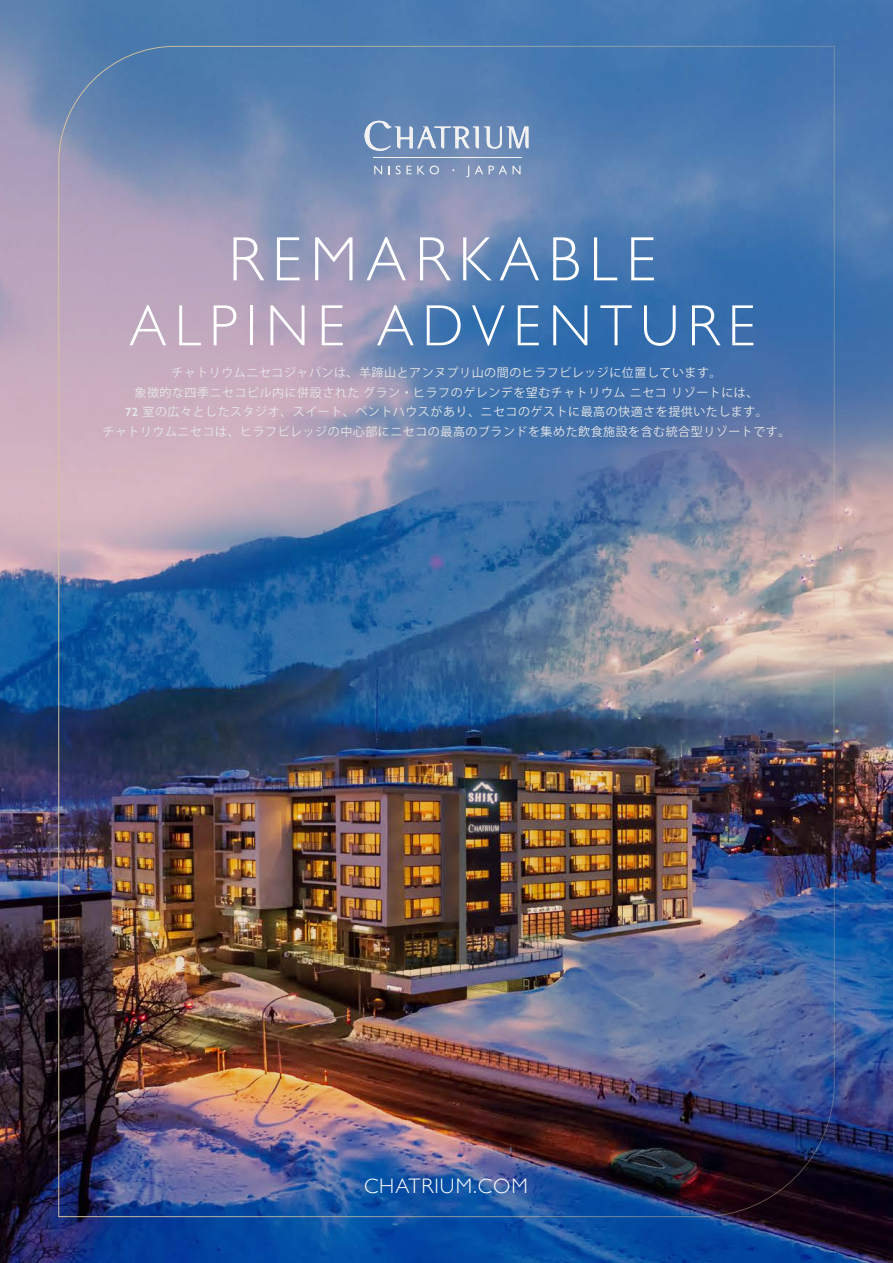
<style>
.page{position:relative;width:893px;height:1263px;background:#fff}
.page>*{position:absolute;margin:0;border:0;box-sizing:border-box;transform-origin:0 0}
.t1{font:300 63px "Gill Sans";letter-spacing:.155em;color:#fff;scale:.95 1}
.t2{font:300 58.5px "Gill Sans";letter-spacing:.155em;color:#fff;scale:.95 1}
.t3{font:300 21px "Gill Sans";letter-spacing:.05em;color:#fff}
.t4{font:12px/19.5px "Koz Go Pr 6 N";letter-spacing:.045em;color:#e6e7e8;text-align:center}
.s1{font-family:"Gill Sans";font-weight:600}
</style>
<div class="page">
<img style="left:0;top:0;width:893px;height:1263px">
<img style="left:58px;top:45px;width:777px;height:1172px">
<h1 class="t1" style="left:229px;top:210px;width:451px">REMARKABLE</h1>
<h2 class="t2" style="left:129px;top:280px;width:660px">ALPINE ADVENTURE</h2>
<p class="t4" style="left:103px;top:363px;width:689px">チャトリウムニセコジャパンは、羊蹄山とアンヌプリ山の間のヒラフビレッジに位置しています。<br>象徴的な四季ニセコビル内に併設された グラン・ヒラフのゲレンデを望むチャトリウムニセコリゾートには、<br><span class="s1">72</span> 室の広々としたスタジオ、スイート、ペントハウスがあり、ニセコのゲストに最高の快適さを提供いたします。<br>チャトリウムニセコは、ヒラフビレッジの中心部にニセコの最高のブランドを集めた飲食施設を含む統合型リゾートです。</p>
<h3 class="t3" style="left:364px;top:1169px;width:165px">CHATRIUM.COM</h3>
</div>
